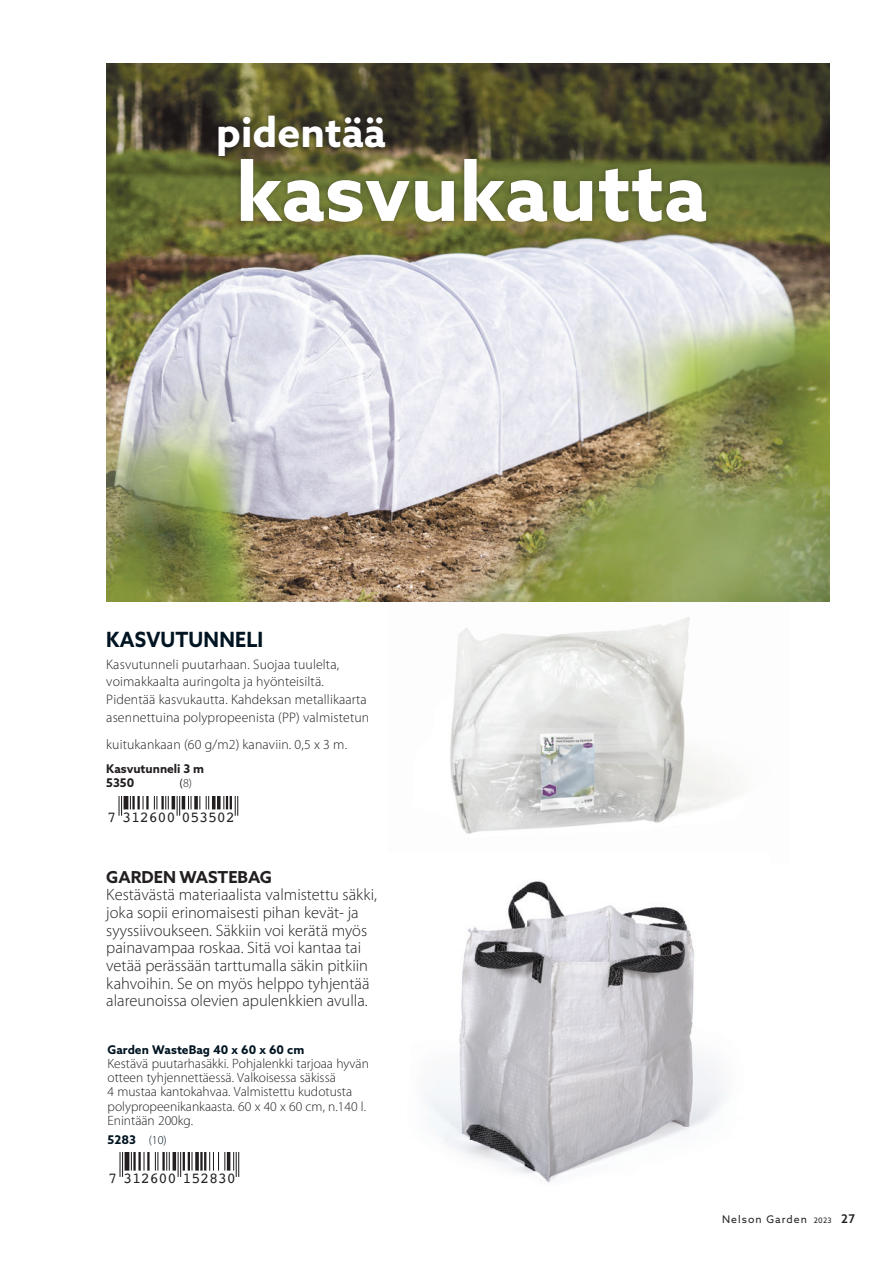
<style>
.page{position:relative;width:893px;height:1263px;background:#fff}
.page>*{position:absolute;margin:0;border:0;box-sizing:border-box;transform-origin:0 0}
.t1{font:700 81px "Azo Sans";color:#fff}
.t2{font:700 41.1px "Azo Sans";color:#fff}
.t3{font:700 21px "Azo Sans";letter-spacing:.01em;color:#001421;scale:.94 1}
.t4{font:300 16.5px/17.7px "Myriad Pro";color:#231f20}
.t5{font:700 16.5px "Azo Sans";color:#231f20}
.t6{font:15.15px "Courier";letter-spacing:-.015em;color:#231f20}
.t7{font:300 13.8px/17.7px "Myriad Pro";letter-spacing:.01em;color:#231f20}
.t8{font:300 13.5px/14.2px "Myriad Pro";color:#231f20}
.t9{font:700 12px "Azo Sans";color:#001421}
.tabbar{font:700 12px/14.4px "Azo Sans";color:#231f20}
.tabbar-2{font:300 12px "Myriad Pro";color:#231f20}
.t10{font:10.5px "Azo Sans";letter-spacing:.1em;color:#231f20}
.s1{font-weight:400}
.s2{font-family:"Myriad Pro";font-weight:300}
.s3{font-size:7.5px}
.s4{font-weight:500;font-size:12px}
</style>
<div class="page">
<img style="left:450px;top:617px;width:288px;height:217px">
<svg style="left:119px;top:797px;width:3px;height:19px"></svg>
<hr style="left:124px;top:797px;width:4px;height:12px;background:#231f20">
<svg style="left:130px;top:797px;width:62px;height:19px"></svg>
<svg style="left:194px;top:797px;width:4px;height:12px"></svg>
<svg style="left:199px;top:797px;width:1px;height:12px"></svg>
<svg style="left:206px;top:797px;width:3px;height:12px"></svg>
<svg style="left:212px;top:797px;width:4px;height:12px"></svg>
<svg style="left:217px;top:797px;width:4px;height:12px"></svg>
<svg style="left:223px;top:797px;width:15px;height:19px"></svg>
<img style="left:106px;top:64px;width:723px;height:538px">
<img style="left:425px;top:881px;width:300px;height:302px">
<hr style="left:119px;top:1152px;width:2px;height:25px;background:#231f20">
<svg style="left:122px;top:1152px;width:1px;height:25px"></svg>
<hr style="left:125px;top:1152px;width:4px;height:18px;background:#231f20">
<svg style="left:131px;top:1152px;width:1px;height:18px"></svg>
<hr style="left:133px;top:1152px;width:3px;height:18px;background:#231f20">
<hr style="left:138px;top:1152px;width:3px;height:18px;background:#231f20">
<svg style="left:143px;top:1152px;width:2px;height:18px"></svg>
<hr style="left:147px;top:1152px;width:3px;height:18px;background:#231f20">
<svg style="left:155px;top:1152px;width:3px;height:18px"></svg>
<hr style="left:162px;top:1152px;width:3px;height:18px;background:#231f20">
<svg style="left:166px;top:1152px;width:4px;height:18px"></svg>
<hr style="left:173px;top:1152px;width:3px;height:18px;background:#231f20">
<svg style="left:178px;top:1152px;width:15px;height:25px"></svg>
<svg style="left:195px;top:1152px;width:4px;height:18px"></svg>
<hr style="left:200px;top:1152px;width:3px;height:18px;background:#231f20">
<svg style="left:204px;top:1152px;width:21px;height:18px"></svg>
<hr style="left:227px;top:1152px;width:3px;height:18px;background:#231f20">
<svg style="left:233px;top:1152px;width:6px;height:25px"></svg>
<div style="left:214px;top:111px;width:497px;height:115px;background:#231f20;opacity:.31"></div>
<p class="t2" style="left:216px;top:105px;width:171px">pidentää</p>
<p class="t1" style="left:236px;top:138px;width:473px">kasvukautta</p>
<p class="t3" style="left:106px;top:625px;width:169px">KASVUTUNNELI</p>
<p class="t7" style="left:106px;top:655px;width:264px">Kasvutunneli puutarhaan. Suojaa tuulelta, voimakkaalta auringolta ja hyönteisiltä.<br>Pidentää kasvukautta. Kahdeksan metallikaarta asennettuina polypropeenista (PP) valmistetun</p>
<p class="t7" style="left:106px;top:735px;width:242px">kuitukankaan (60 g/m2) kanaviin. 0,5 x 3 m.</p>
<p class="tabbar" style="left:106px;top:761px;width:99px">Kasvutunneli 3 m<br>5350</p>
<p class="tabbar-2" style="left:180px;top:776px;width:14px"><span class="s1">(</span>8)</p>
<p class="t6" style="left:107px;top:805px;width:129px">7 312600 053502</p>
<p class="t5" style="left:106px;top:866px;width:167px">GARDEN WASTEBAG</p>
<p class="t4" style="left:106px;top:886px;width:272px">Kestävästä materiaalista valmistettu säkki, joka sopii erinomaisesti pihan kevät- ja syyssiivoukseen. Säkkiin voi kerätä myös painavampaa roskaa. Sitä voi kantaa tai vetää perässään tarttumalla säkin pitkiin kahvoihin. Se on myös helppo tyhjentää alareunoissa olevien apulenkkien avulla.</p>
<p class="t9" style="left:108px;top:1041px;width:198px">Garden WasteBag 40 x 60 x 60 cm</p>
<p class="t8" style="left:108px;top:1056px;width:263px">Kestävä puutarhasäkki. Pohjalenkki tarjoaa hyvän otteen tyhjennettäessä. Valkoisessa säkissä<br>4 mustaa kantokahvaa. Valmistettu kudotusta polypropeenikankaasta. 60 x 40 x 60 cm, n.140 l.<br>Enintään 200kg.</p>
<p class="t9" style="left:108px;top:1132px;width:61px">5283 <span class="s2">(10)</span></p>
<p class="t6" style="left:108px;top:1167px;width:129px">7 312600 152830</p>
<p class="t10" style="left:722px;top:1212px;width:135px">Nelson Garden <span class="s3">2023</span> <span class="s4">27</span></p>
</div>
